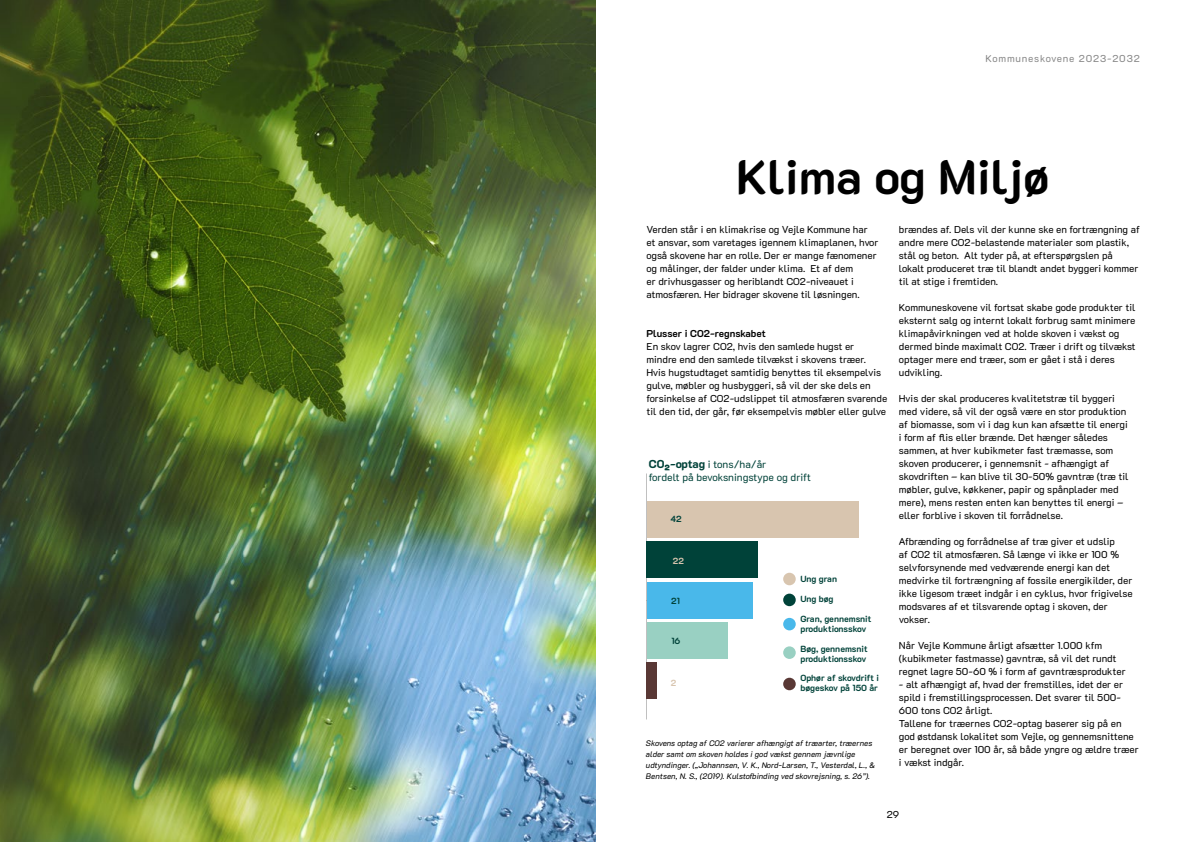
<style>
.page{position:relative;width:1191px;height:842px;background:#fff}
.page>*{position:absolute;margin:0;border:0;box-sizing:border-box;transform-origin:0 0}
.t1{font:700 48px "K2 D";color:#000}
.t2{font:10.4px/12.5px "K2 D";color:#004239}
.t3{font:10px/13px "K2 D";color:#000}
.t4{font:10px "K2 D";letter-spacing:.08em;color:#878787}
.t5{font:700 10px "K2 D";color:#000}
.t6{font:700 8.9px/9.9px "K2 D";color:#004239}
.t7{font:700 8.9px "K2 D";color:#d8c5af}
.t8{font:italic 8px/11px "K2 D";color:#000}
.s1{font-weight:800;font-size:11.5px}
</style>
<div class="page">
<div style="left:647px;top:663px;width:10px;height:36px;background:#593835"></div>
<div style="left:647px;top:622px;width:80px;height:37px;background:#99d0c2"></div>
<div style="left:647px;top:582px;width:106px;height:36px;background:#49b8ea"></div>
<div style="left:647px;top:541px;width:111px;height:37px;background:#004239"></div>
<div style="left:647px;top:501px;width:212px;height:36px;background:#d8c5af"></div>
<div style="left:783px;top:594px;width:12px;height:12px;background:#004239;border-radius:50%"></div>
<div style="left:783px;top:573px;width:12px;height:12px;background:#d8c5af;border-radius:50%"></div>
<div style="left:783px;top:618px;width:12px;height:12px;background:#49b8ea;border-radius:50%"></div>
<div style="left:783px;top:646px;width:12px;height:13px;background:#99d0c2;border-radius:50%"></div>
<div style="left:783px;top:678px;width:12px;height:12px;background:#593835;border-radius:50%"></div>
<img style="left:0;top:0;width:595px;height:842px">
<p class="t4" style="left:985px;top:52px;width:156px">Kommuneskovene 2023-2032</p>
<h1 class="t1" style="left:736px;top:149px;width:314px">Klima og Miljø</h1>
<p class="t3" style="left:646px;top:223px;width:233px">Verden står i en klimakrise og Vejle Kommune har et ansvar, som varetages igennem klimaplanen, hvor også skovene har en rolle. Der er mange fænomener og målinger, der falder under klima. Et af dem<br>er drivhusgasser og heriblandt CO2-niveauet i atmosfæren. Her bidrager skovene til løsningen.</p>
<p class="t5" style="left:646px;top:328px;width:121px">Plusser i CO2-regnskabet</p>
<p class="t3" style="left:646px;top:340px;width:242px">En skov lagrer CO2, hvis den samlede hugst er<br>mindre end den samlede tilvækst i skovens træer.<br>Hvis hugstudtaget samtidig benyttes til eksempelvis gulve, møbler og husbyggeri, så vil der ske dels en forsinkelse af CO2-udslippet til atmosfæren svarende til den tid, der går, før eksempelvis møbler eller gulve</p>
<p class="t3" style="left:899px;top:223px;width:242px">brændes af. Dels vil der kunne ske en fortrængning af andre mere CO2-belastende materialer som plastik, stål og beton. Alt tyder på, at efterspørgslen på lokalt produceret træ til blandt andet byggeri kommer til at stige i fremtiden.</p>
<p class="t3" style="left:899px;top:301px;width:238px">Kommuneskovene vil fortsat skabe gode produkter til eksternt salg og internt lokalt forbrug samt minimere klimapåvirkningen ved at holde skoven i vækst og dermed binde maximalt CO2. Træer i drift og tilvækst optager mere end træer, som er gået i stå i deres udvikling.</p>
<p class="t3" style="left:899px;top:392px;width:231px">Hvis der skal produceres kvalitetstræ til byggeri med videre, så vil der også være en stor produktion af biomasse, som vi i dag kun kan afsætte til energi i form af flis eller brænde. Det hænger således sammen, at hver kubikmeter fast træmasse, som skoven producerer, i gennemsnit - afhængigt af skovdriften – kan blive til 30-50% gavntræ (træ til møbler, gulve, køkkener, papir og spånplader med mere), mens resten enten kan benyttes til energi – eller forblive i skoven til forrådnelse.</p>
<p class="t3" style="left:899px;top:535px;width:235px">Afbrænding og forrådnelse af træ giver et udslip<br>af CO2 til atmosfæren. Så længe vi ikke er 100 % selvforsynende med vedværende energi kan det medvirke til fortrængning af fossile energikilder, der ikke ligesom træet indgår i en cyklus, hvor frigivelse modsvares af et tilsvarende optag i skoven, der vokser.</p>
<p class="t3" style="left:899px;top:639px;width:228px">Når Vejle Kommune årligt afsætter 1.000 kfm (kubikmeter fastmasse) gavntræ, så vil det rundt regnet lagre 50-60 % i form af gavntræsprodukter</p>
<p class="t3" style="left:899px;top:678px;width:241px">- alt afhængigt af, hvad der fremstilles, idet der er spild i fremstillingsprocessen. Det svarer til 500- 600 tons CO2 årligt.<br>Tallene for træernes CO2-optag baserer sig på en god østdansk lokalitet som Vejle, og gennemsnittene er beregnet over 100 år, så både yngre og ældre træer i vækst indgår.</p>
<p class="t2" style="left:649px;top:458px;width:163px"><span class="s1">CO₂-optag</span> i tons/ha/år<br>fordelt på bevoksningstype og drift</p>
<p class="t6" style="left:670px;top:514px;width:13px">42</p>
<p class="t7" style="left:672px;top:556px;width:13px">22</p>
<p class="t6" style="left:800px;top:574px;width:38px">Ung gran</p>
<p class="t6" style="left:800px;top:594px;width:35px">Ung bøg</p>
<p class="t6" style="left:800px;top:614px;width:73px">Gran, gennemsnit produktionsskov</p>
<p class="t6" style="left:800px;top:644px;width:69px">Bøg, gennemsnit produktionsskov</p>
<p class="t6" style="left:800px;top:673px;width:80px">Ophør af skovdrift i bøgeskov på 150 år</p>
<p class="t6" style="left:671px;top:596px;width:10px">21</p>
<p class="t6" style="left:671px;top:636px;width:11px">16</p>
<p class="t7" style="left:671px;top:677px;width:7px">2</p>
<p class="t8" style="left:646px;top:738px;width:231px">Skovens optag af CO2 varierer afhængigt af træarter, træernes alder samt om skoven holdes i god vækst gennem jævnlige udtyndinger. („Johannsen, V. K., Nord-Larsen, T., Vesterdal, L., &amp; Bentsen, N. S., (2019). Kulstofbinding ved skovrejsning, s. 26”).</p>
<p class="t3" style="left:886px;top:808px;width:14px">29</p>
</div>
